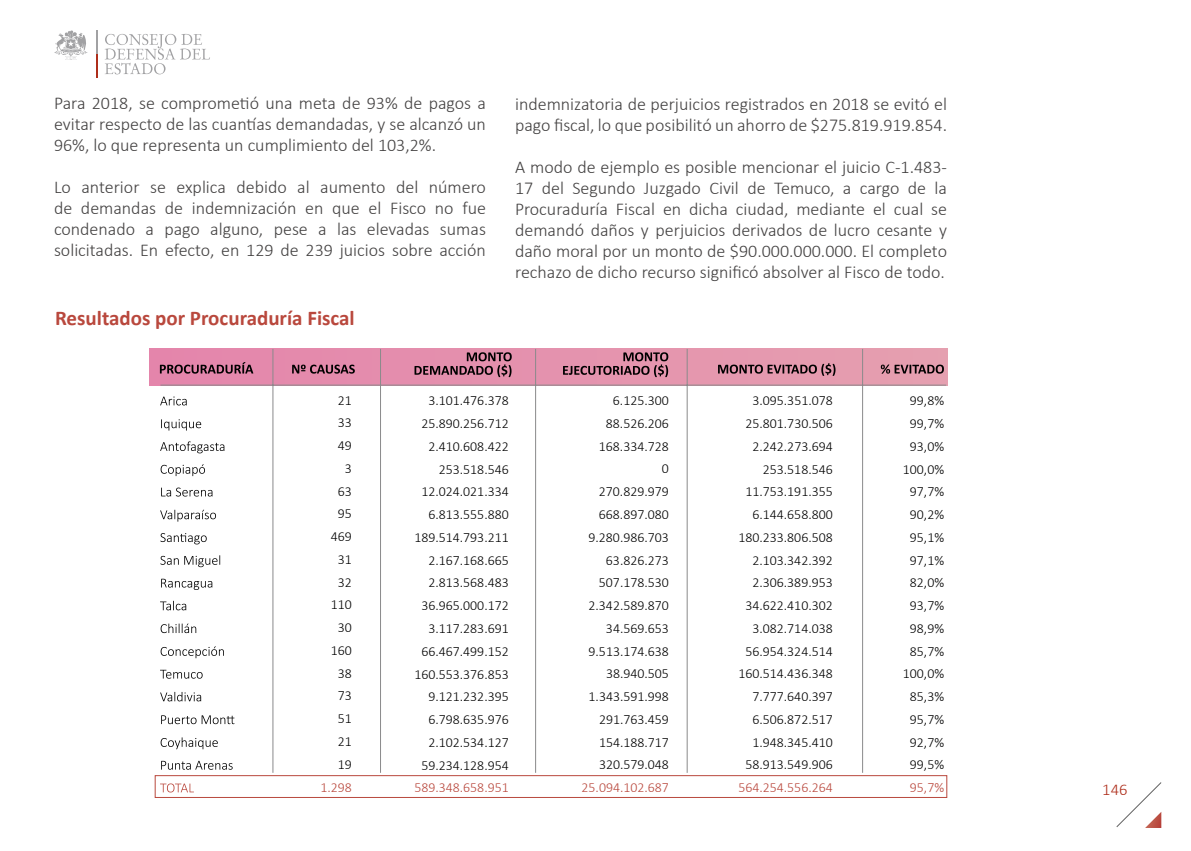
<style>
.page{position:relative;width:1191px;height:851px;background:#fff}
.page>*{position:absolute;margin:0;border:0;box-sizing:border-box;transform-origin:0 0}
.t1{font:700 21px "Calibri";color:#b9483d}
.t2{font:300 18px/21px "Calibri";color:#434141;text-align:justify}
.t3{font:300 16.5px "Calibri";color:#ae2e1b}
.t4{font:300 13.8px/22.8px "Calibri";color:#000;text-align:right}
.t5{font:300 13.8px "Calibri";color:#b9483d}
</style>
<div class="page">
<svg style="left:54px;top:30px;width:34px;height:30px"></svg>
<svg style="left:105px;top:34px;width:105px;height:40px"></svg>
<svg style="left:96px;top:30px;width:1px;height:48px"></svg>
<svg style="left:1116px;top:782px;width:45px;height:45px"></svg>
<div style="left:150px;top:349px;width:797px;height:36px;background:linear-gradient(to right,#e184aa,#e59fb0)"></div>
<svg style="left:160px;top:396px;width:27px;height:9px"></svg>
<svg style="left:161px;top:419px;width:40px;height:11px"></svg>
<svg style="left:160px;top:441px;width:64px;height:12px"></svg>
<svg style="left:161px;top:464px;width:44px;height:12px"></svg>
<svg style="left:161px;top:487px;width:51px;height:9px"></svg>
<svg style="left:160px;top:509px;width:56px;height:12px"></svg>
<svg style="left:160px;top:533px;width:47px;height:11px"></svg>
<svg style="left:160px;top:555px;width:60px;height:12px"></svg>
<svg style="left:161px;top:578px;width:51px;height:12px"></svg>
<svg style="left:160px;top:600px;width:26px;height:10px"></svg>
<svg style="left:161px;top:623px;width:35px;height:10px"></svg>
<svg style="left:161px;top:646px;width:63px;height:12px"></svg>
<svg style="left:160px;top:669px;width:43px;height:9px"></svg>
<svg style="left:160px;top:691px;width:41px;height:10px"></svg>
<svg style="left:161px;top:715px;width:35px;height:9px"></svg>
<svg style="left:202px;top:715px;width:32px;height:9px"></svg>
<svg style="left:161px;top:737px;width:57px;height:12px"></svg>
<svg style="left:161px;top:760px;width:72px;height:9px"></svg>
<svg style="left:160px;top:783px;width:34px;height:9px"></svg>
<svg style="left:160px;top:362px;width:93px;height:11px"></svg>
<svg style="left:292px;top:364px;width:63px;height:9px"></svg>
<svg style="left:414px;top:352px;width:98px;height:25px;background:#aa6b81"></svg>
<svg style="left:563px;top:352px;width:105px;height:25px;background:#ad7084"></svg>
<svg style="left:880px;top:364px;width:64px;height:9px"></svg>
<svg style="left:718px;top:363px;width:117px;height:13px;background:#9d6978"></svg>
<hr style="left:160px;top:385px;width:786px;height:1px;background:#8a8a8b">
<hr style="left:380px;top:349px;width:1px;height:423px;background:#8a8a8b">
<hr style="left:273px;top:349px;width:1px;height:423px;background:#8a8a8b">
<hr style="left:535px;top:349px;width:1px;height:423px;background:#8a8a8b">
<hr style="left:687px;top:349px;width:1px;height:423px;background:#8a8a8b">
<hr style="left:862px;top:349px;width:1px;height:423px;background:#8a8a8b">
<div style="left:155px;top:775px;width:792px;height:22px;border:1px solid #b9483d"></div>
<h2 class="t2" style="left:54px;top:93px;width:433px">Para 2018, se comprometió una meta de 93% de pagos a evitar respecto de las cuantías demandadas, y se alcanzó un 96%, lo que representa un cumplimiento del 103,2%.</h2>
<h2 class="t2" style="left:54px;top:177px;width:433px">Lo anterior se explica debido al aumento del número de demandas de indemnización en que el Fisco no fue condenado a pago alguno, pese a las elevadas sumas solicitadas. En efecto, en 129 de 239 juicios sobre acción</h2>
<h1 class="t1" style="left:55px;top:303px;width:301px">Resultados por Procuraduría Fiscal</h1>
<h2 class="t2" style="left:515px;top:93px;width:433px">indemnizatoria de perjuicios registrados en 2018 se evitó el pago fiscal, lo que posibilitó un ahorro de $275.819.919.854.</h2>
<p class="t2" style="left:515px;top:156px;width:433px">A modo de ejemplo es posible mencionar el juicio C-1.483- 17 del Segundo Juzgado Civil de Temuco, a cargo de la Procuraduría Fiscal en dicha ciudad, mediante el cual se demandó daños y perjuicios derivados de lucro cesante y daño moral por un monto de $90.000.000.000. El completo rechazo de dicho recurso significó absolver al Fisco de todo.</p>
<p class="t4" style="left:331px;top:388px;width:23px">21<br>33<br>49<br>3<br>63<br>95<br>469<br>31<br>32<br>110<br>30<br>160<br>38<br>73<br>51<br>21<br>19</p>
<p class="t5" style="left:320px;top:778px;width:33px">1.298</p>
<p class="t4" style="left:414px;top:389px;width:96px">3.101.476.378<br>25.890.256.712<br>2.410.608.422<br>253.518.546<br>12.024.021.334<br>6.813.555.880<br>189.514.793.211<br>2.167.168.665<br>2.813.568.483<br>36.965.000.172<br>3.117.283.691<br>66.467.499.152<br>160.553.376.853<br>9.121.232.395<br>6.798.635.976<br>2.102.534.127<br>59.234.128.954</p>
<p class="t5" style="left:414px;top:779px;width:96px">589.348.658.951</p>
<p class="t4" style="left:588px;top:389px;width:82px">6.125.300<br>88.526.206<br>168.334.728<br>0<br>270.829.979<br>668.897.080<br>9.280.986.703<br>63.826.273<br>507.178.530<br>2.342.589.870<br>34.569.653<br>9.513.174.638<br>38.940.505<br>1.343.591.998<br>291.763.459<br>154.188.717<br>320.579.048</p>
<p class="t5" style="left:581px;top:778px;width:89px">25.094.102.687</p>
<p class="t4" style="left:738px;top:389px;width:96px">3.095.351.078<br>25.801.730.506<br>2.242.273.694<br>253.518.546<br>11.753.191.355<br>6.144.658.800<br>180.233.806.508<br>2.103.342.392<br>2.306.389.953<br>34.622.410.302<br>3.082.714.038<br>56.954.324.514<br>160.514.436.348<br>7.777.640.397<br>6.506.872.517<br>1.948.345.410<br>58.913.549.906</p>
<p class="t5" style="left:738px;top:778px;width:96px">564.254.556.264</p>
<p class="t4" style="left:903px;top:389px;width:43px;text-align:center">99,8%<br>99,7%<br>93,0%<br>100,0%<br>97,7%<br>90,2%<br>95,1%<br>97,1%<br>82,0%<br>93,7%<br>98,9%<br>85,7%<br>100,0%<br>85,3%<br>95,7%<br>92,7%<br>99,5%</p>
<p class="t5" style="left:910px;top:779px;width:36px">95,7%</p>
<p class="t3" style="left:1102px;top:778px;width:27px">146</p>
</div>
